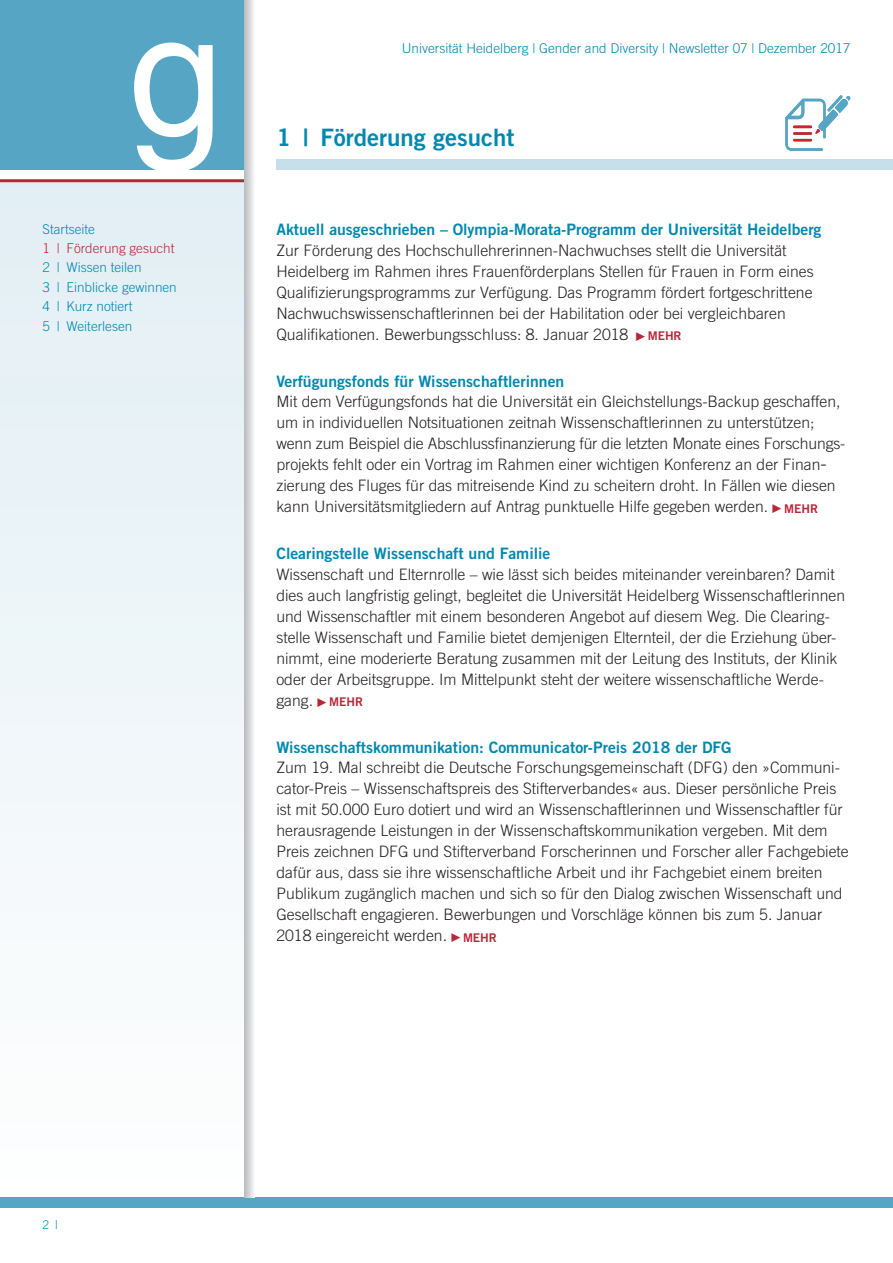
<style>
.page{position:relative;width:893px;height:1263px;background:#fff}
.page>*{position:absolute;margin:0;border:0;box-sizing:border-box;transform-origin:0 0}
.Head{font:24px "Trade Gothic LT Std Bd 2";color:#0188af}
.Fließ{font:300 15.75px/21px "Trade Gothic LT Std";color:#231f20}
.Subhead{font:15.75px "Trade Gothic LT Std Bd 2";color:#0188af}
.Fließ_blau{font:300 13.5px "Trade Gothic LT Std";color:#0188af}
.Fließ_blau-2{font:300 13.5px "Trade Gothic LT Std";color:#b72837}
.t1{font:300 12px "Trade Gothic LT Std";color:#0188af}
.s1{font-family:"Trade Gothic LT Std Bd 2";font-weight:400;font-size:12px;color:#b72837}
</style>
<div class="page">
<div style="left:0;top:181px;width:244px;height:1016px;background:linear-gradient(to right,#eff6f9,#eff6f9)"></div>
<div style="left:0;top:0;width:244px;height:170px;background:#56a5c4"></div>
<hr style="left:0;top:179px;width:244px;height:3px;background:#b72837">
<svg style="left:134px;top:43px;width:79px;height:127px"></svg>
<div style="left:0;top:1197px;width:893px;height:11px;background:#56a5c4"></div>
<svg style="left:244px;top:0;width:10px;height:1197px;background:#d3d3d6"></svg>
<div style="left:276px;top:159px;width:617px;height:11px;background:#c6dfeb"></div>
<svg style="left:785px;top:95px;width:65px;height:56px"></svg>
<p class="Fließ_blau" style="left:43px;top:221px;width:54px">Startseite</p>
<p class="Fließ_blau-2" style="left:43px;top:240px;width:134px">1 | Förderung gesucht</p>
<p class="Fließ_blau" style="left:43px;top:259px;width:100px">2 | Wissen teilen</p>
<p class="Fließ_blau" style="left:43px;top:279px;width:136px">3 | Einblicke gewinnen</p>
<p class="Fließ_blau" style="left:43px;top:298px;width:92px">4 | Kurz notiert</p>
<p class="Fließ_blau" style="left:43px;top:318px;width:91px">5 | Weiterlesen</p>
<p class="Fließ_blau" style="left:402px;top:40px;width:450px">Universität Heidelberg | Gender and Diversity | Newsletter 07 | Dezember 2017</p>
<p class="Head" style="left:276px;top:123px;width:240px">1 | Förderung gesucht</p>
<p class="Subhead" style="left:276px;top:220px;width:547px">Aktuell ausgeschrieben – Olympia-Morata-Programm der Universität Heidelberg</p>
<p class="Fließ" style="left:276px;top:239px;width:512px">Zur Förderung des Hochschullehrerinnen-Nachwuchses stellt die Universität</p>
<p class="Fließ" style="left:276px;top:260px;width:539px">Heidelberg im Rahmen ihres Frauenförderplans Stellen für Frauen in Form eines</p>
<p class="Fließ" style="left:276px;top:281px;width:538px">Qualifizierungsprogramms zur Verfügung. Das Programm fördert fortgeschrittene</p>
<p class="Fließ" style="left:276px;top:302px;width:511px">Nachwuchswissenschaftlerinnen bei der Habilitation oder bei vergleichbaren</p>
<p class="Fließ" style="left:276px;top:323px;width:407px">Qualifikationen. Bewerbungsschluss: 8. Januar 2018 <span class="s1">MEHR</span></p>
<p class="Subhead" style="left:276px;top:371px;width:289px">Verfügungsfonds für Wissenschaftlerinnen</p>
<p class="Fließ" style="left:276px;top:391px;width:571px">Mit dem Verfügungsfonds hat die Universität ein Gleichstellungs-Backup geschaffen, um in individuellen Notsituationen zeitnah Wissenschaftlerinnen zu unterstützen; wenn zum Beispiel die Abschlussfinanzierung für die letzten Monate eines Forschungs&shy;projekts fehlt oder ein Vortrag im Rahmen einer wichtigen Konferenz an der Finan&shy;zierung des Fluges für das mitreisende Kind zu scheitern droht. In Fällen wie diesen kann Universitätsmitgliedern auf Antrag punktuelle Hilfe gegeben werden. <span class="s1">MEHR</span></p>
<p class="Subhead" style="left:276px;top:544px;width:276px">Clearingstelle Wissenschaft und Familie</p>
<p class="Fließ" style="left:276px;top:563px;width:570px">Wissenschaft und Elternrolle – wie lässt sich beides miteinander vereinbaren? Damit dies auch langfristig gelingt, begleitet die Universität Heidelberg Wissenschaftlerinnen und Wissenschaftler mit einem besonderen Angebot auf diesem Weg. Die Clearing&shy;stelle Wissenschaft und Familie bietet demjenigen Elternteil, der die Erziehung über&shy;nimmt, eine moderierte Beratung zusammen mit der Leitung des Instituts, der Klinik oder der Arbeitsgruppe. Im Mittelpunkt steht der weitere wissenschaftliche Werde&shy;gang. <span class="s1">MEHR</span></p>
<p class="Subhead" style="left:276px;top:738px;width:457px">Wissenschaftskommunikation: Communicator-Preis 2018 der DFG</p>
<p class="Fließ" style="left:276px;top:757px;width:574px">Zum 19. Mal schreibt die Deutsche Forschungsgemeinschaft (DFG) den »Communi&shy;cator-Preis – Wissenschaftspreis des Stifterverbandes« aus. Dieser persönliche Preis ist mit 50.000 Euro dotiert und wird an Wissenschaftlerinnen und Wissenschaftler für herausragende Leistungen in der Wissenschaftskommunikation vergeben. Mit dem Preis zeichnen DFG und Stifterverband Forscherinnen und Forscher aller Fachgebiete dafür aus, dass sie ihre wissenschaftliche Arbeit und ihr Fachgebiet einem breiten Publikum zugänglich machen und sich so für den Dialog zwischen Wissenschaft und Gesellschaft engagieren. Bewerbungen und Vorschläge können bis zum 5. Januar 2018 eingereicht werden. <span class="s1">MEHR</span></p>
<p class="t1" style="left:43px;top:1218px;width:17px">2 |</p>
</div>
